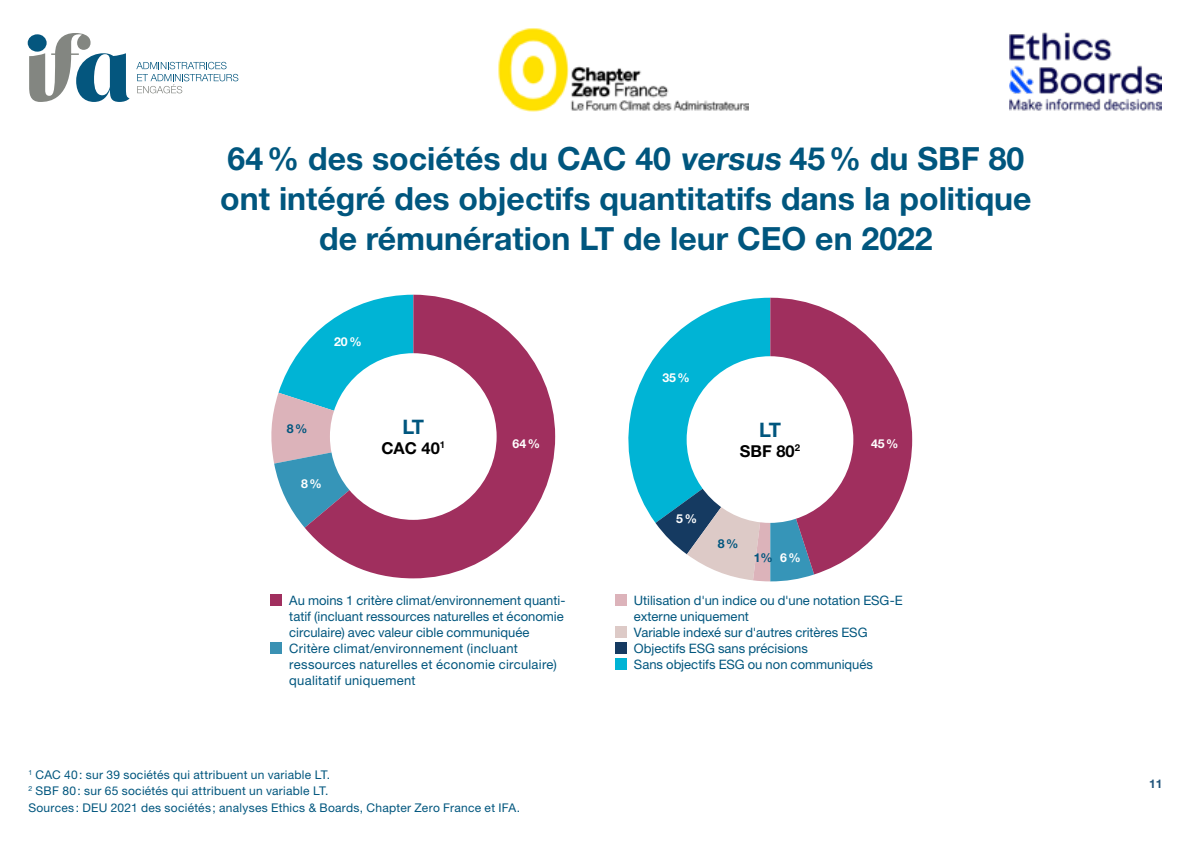
<style>
.page{position:relative;width:1191px;height:842px;background:#fff}
.page>*{position:absolute;margin:0;border:0;box-sizing:border-box;transform-origin:0 0}
.t1{font:700 32px/40px "Helvetica Neue LT Std";color:#00567e;text-align:center}
.t2{font:700 20px "Helvetica Neue LT Std";color:#00567e}
.t3{font:700 16.4px "Helvetica Neue LT Std";color:#000}
.t4{font:13px/16px "Helvetica Neue LT Std";color:#00567e}
.t5{font:700 12.4px "Helvetica Neue LT Std";color:#fff}
.t6{font:700 12.4px "Helvetica Neue LT Std";color:#00567e}
.t7{font:12px/16px "Helvetica Neue LT Std";letter-spacing:.02em;color:#00567e}
.t8{font:700 12px "Helvetica Neue LT Std";color:#23567c}
.s1{color:#fff}
</style>
<div class="page">
<img style="left:1009px;top:32px;width:152px;height:79px">
<svg style="left:29px;top:33px;width:101px;height:69px"></svg>
<svg style="left:136px;top:62px;width:102px;height:31px"></svg>
<img style="left:498px;top:28px;width:251px;height:84px">
<svg style="left:628px;top:298px;width:284px;height:283px"></svg>
<svg style="left:271px;top:344px;width:34px;height:184px"></svg>
<svg style="left:305px;top:295px;width:250px;height:283px;fill:#a02f5e"></svg>
<div style="left:270px;top:594px;width:12px;height:11px;background:#a02f5e"></div>
<div style="left:270px;top:642px;width:12px;height:11px;background:#3a91b3"></div>
<div style="left:615px;top:594px;width:11px;height:11px;background:#dcb3ba"></div>
<div style="left:615px;top:626px;width:11px;height:11px;background:#ddcac7"></div>
<div style="left:615px;top:642px;width:11px;height:11px;background:#153a61"></div>
<div style="left:615px;top:658px;width:11px;height:11px;background:#00b4d5"></div>
<div style="left:686px;top:356px;width:167px;height:167px;background:#fff;border-radius:50%"></div>
<div style="left:330px;top:353px;width:166px;height:167px;background:#fff;border-radius:50%"></div>
<h1 class="t1" style="left:220px;top:138px;width:813px">64% des sociétés du CAC 40 versus 45% du SBF 80 ont intégré des objectifs quantitatifs dans la politique de rémunération LT de leur CEO en 2022</h1>
<p class="t5" style="left:334px;top:334px;width:29px">20%</p>
<p class="t6" style="left:287px;top:421px;width:22px">8%</p>
<p class="t5" style="left:301px;top:476px;width:22px">8%</p>
<h2 class="t2" style="left:402px;top:414px;width:23px">LT</h2>
<p class="t3" style="left:381px;top:437px;width:65px">CAC 40<sup>1</sup></p>
<p class="t5" style="left:512px;top:436px;width:29px">64%</p>
<p class="t5" style="left:662px;top:370px;width:29px">35%</p>
<h2 class="t2" style="left:759px;top:417px;width:23px">LT</h2>
<p class="t3" style="left:740px;top:441px;width:62px">SBF 80<sup>2</sup></p>
<p class="t5" style="left:676px;top:511px;width:22px">5%</p>
<p class="t6" style="left:718px;top:536px;width:22px">8%</p>
<p class="t6" style="left:753px;top:549px;width:49px">1% <span class="s1">6%</span></p>
<p class="t5" style="left:871px;top:436px;width:29px">45%</p>
<p class="t4" style="left:289px;top:592px;width:278px">Au moins 1 critère climat/environnement quanti&shy;tatif (incluant ressources naturelles et économie circulaire) avec valeur cible communiquée Critère climat/environnement (incluant ressources naturelles et économie circulaire) qualitatif uniquement</p>
<p class="t4" style="left:634px;top:592px;width:270px">Utilisation d'un indice ou d'une notation ESG-E externe uniquement<br>Variable indexé sur d'autres critères ESG Objectifs ESG sans précisions<br>Sans objectifs ESG ou non communiqués</p>
<p class="t7" style="left:28px;top:766px;width:303px"><sup>1</sup> CAC 40: sur 39 sociétés qui attribuent un variable LT.<br><sup>2</sup> SBF 80: sur 65 sociétés qui attribuent un variable LT.</p>
<p class="t7" style="left:28px;top:800px;width:493px">Sources: DEU 2021 des sociétés; analyses Ethics &amp; Boards, Chapter Zero France et IFA.</p>
<p class="t8" style="left:1149px;top:776px;width:15px">11</p>
</div>
